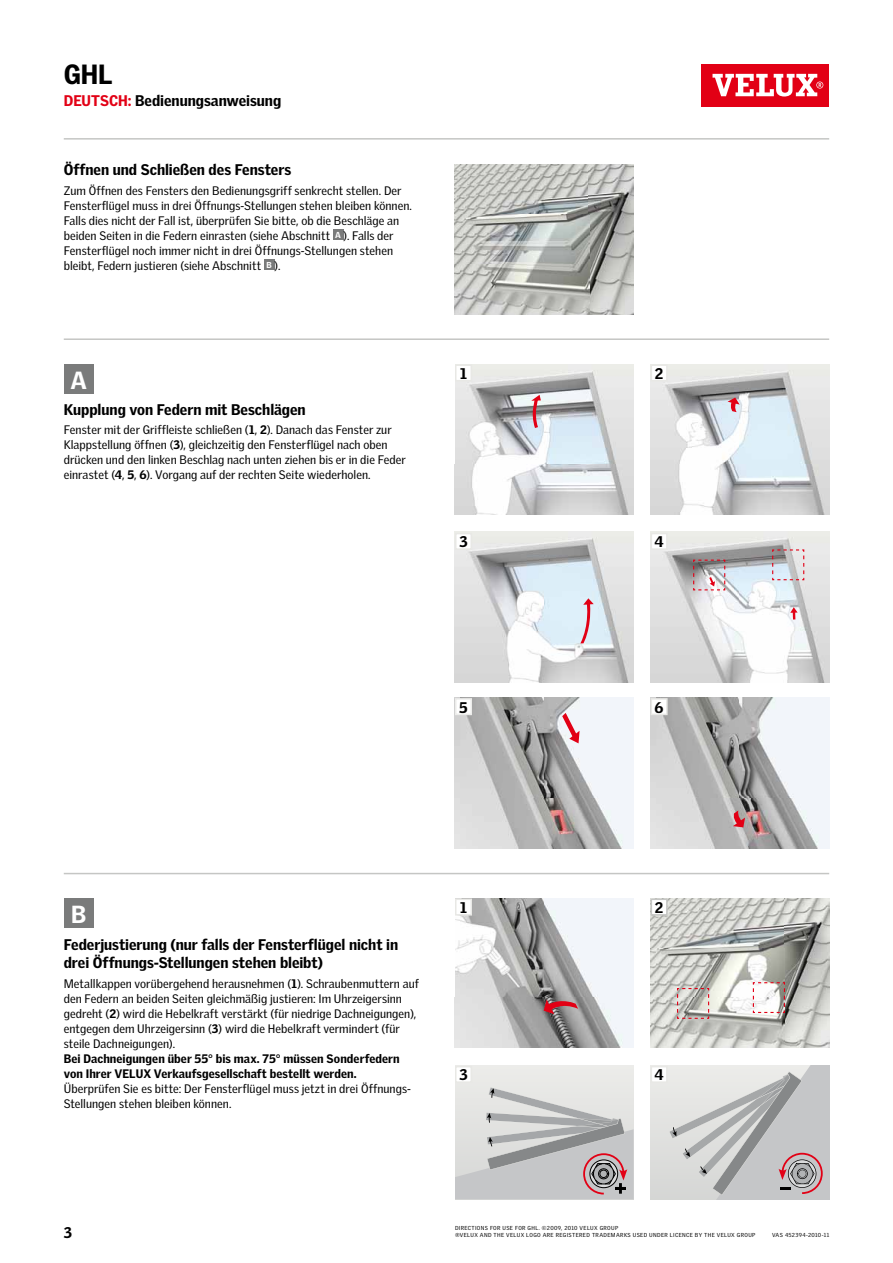
<style>
.page{position:relative;width:893px;height:1263px;background:#fff}
.page>*{position:absolute;margin:0;border:0;box-sizing:border-box;transform-origin:0 0}
.t1{font:900 27px "Velux Gothic";color:#000}
.t2{font:900 24px "Velux Gothic";color:#fff}
.t3{font:900 15px/18px "Velux Gothic";letter-spacing:-.005em;color:#000}
.t4{font:12px/15px "Velux Gothic";letter-spacing:.005em;color:#000}
.t5{font:900 12px/15px "Velux Gothic";letter-spacing:.005em;color:#000}
.t6{font:5.7px/7.5px "Velux Gothic";letter-spacing:.06em;color:#000}
.s1{color:#e20015}
.s2{font-weight:900}
</style>
<div class="page">
<img style="left:455px;top:898px;width:179px;height:150px">
<img style="left:650px;top:898px;width:179px;height:150px">
<img style="left:455px;top:698px;width:179px;height:151px">
<img style="left:650px;top:698px;width:179px;height:151px">
<img style="left:455px;top:531px;width:179px;height:151px">
<img style="left:650px;top:531px;width:179px;height:151px">
<img style="left:455px;top:364px;width:179px;height:151px">
<img style="left:650px;top:364px;width:179px;height:151px">
<div style="left:702px;top:64px;width:127px;height:42px;background:#e20015"></div>
<svg style="left:712px;top:74px;width:111px;height:23px"></svg>
<div style="left:455px;top:1066px;width:179px;height:133px;background:#eaeae8"></div>
<div style="left:651px;top:1066px;width:178px;height:133px;background:#dfe0de"></div>
<img style="left:455px;top:164px;width:179px;height:150px">
<svg style="left:455px;top:1087px;width:179px;height:112px"></svg>
<div style="left:583px;top:1153px;width:41px;height:41px;border:2px solid #e20015;border-radius:50%"></div>
<svg style="left:669px;top:1066px;width:160px;height:133px"></svg>
<div style="left:64px;top:364px;width:30px;height:30px;background:#7a7b7b"></div>
<div style="left:64px;top:898px;width:30px;height:30px;background:#7a7b7b"></div>
<div style="left:456px;top:365px;width:15px;height:16px;background:#fff"></div>
<div style="left:455px;top:364px;width:17px;height:17px;border:2px solid #e8e8e5"></div>
<div style="left:651px;top:365px;width:16px;height:16px;background:#fff"></div>
<div style="left:651px;top:364px;width:17px;height:17px;border:2px solid #e8e8e5"></div>
<div style="left:651px;top:534px;width:16px;height:15px;background:#fff"></div>
<div style="left:651px;top:533px;width:17px;height:17px;border:2px solid #e8e8e5"></div>
<div style="left:456px;top:534px;width:15px;height:15px;background:#fff"></div>
<div style="left:455px;top:533px;width:17px;height:17px;border:2px solid #e8e8e5"></div>
<div style="left:456px;top:699px;width:15px;height:15px;background:#fff"></div>
<div style="left:455px;top:698px;width:17px;height:17px;border:2px solid #ececea"></div>
<div style="left:651px;top:699px;width:16px;height:15px;background:#fff"></div>
<div style="left:651px;top:698px;width:17px;height:17px;border:2px solid #e8e8e5"></div>
<div style="left:456px;top:899px;width:15px;height:16px;background:#fff"></div>
<div style="left:455px;top:898px;width:17px;height:17px;border:2px solid #e8e8e5"></div>
<div style="left:651px;top:899px;width:16px;height:16px;background:#fff"></div>
<div style="left:651px;top:898px;width:17px;height:17px;border:2px solid #c5c6c4"></div>
<div style="left:651px;top:1067px;width:16px;height:15px;background:#fff"></div>
<div style="left:651px;top:1066px;width:17px;height:17px;border:2px solid #e8e8e5"></div>
<div style="left:456px;top:1067px;width:15px;height:15px;background:#fff"></div>
<div style="left:455px;top:1066px;width:17px;height:17px;border:2px solid #e8e8e5"></div>
<svg style="left:752px;top:981px;width:34px;height:32px"></svg>
<svg style="left:676px;top:987px;width:34px;height:32px"></svg>
<svg style="left:772px;top:549px;width:33px;height:32px"></svg>
<svg style="left:531px;top:395px;width:10px;height:37px"></svg>
<svg style="left:728px;top:397px;width:12px;height:15px"></svg>
<svg style="left:580px;top:598px;width:14px;height:45px"></svg>
<svg style="left:693px;top:559px;width:33px;height:32px"></svg>
<svg style="left:544px;top:997px;width:34px;height:17px"></svg>
<svg style="left:562px;top:713px;width:18px;height:30px"></svg>
<svg style="left:732px;top:810px;width:13px;height:17px"></svg>
<svg style="left:790px;top:607px;width:8px;height:12px"></svg>
<div style="left:333px;top:229px;width:10px;height:11px;background:#7a7b7b"></div>
<div style="left:264px;top:259px;width:10px;height:11px;background:#7a7b7b"></div>
<hr style="left:64px;top:338px;width:765px;height:2px;background:#c5c6c4">
<hr style="left:64px;top:873px;width:765px;height:1px;background:#c5c6c4">
<hr style="left:64px;top:138px;width:765px;height:2px;background:#c5c6c4">
<h1 class="t1" style="left:64px;top:57px;width:50px">GHL</h1>
<p class="t3" style="left:64px;top:92px;width:219px"><span class="s1">DEUTSCH:</span> Bedienungsanweisung</p>
<p class="t3" style="left:64px;top:161px;width:229px">Öffnen und Schließen des Fensters</p>
<p class="t4" style="left:64px;top:183px;width:350px">Zum Öffnen des Fensters den Bedienungsgriff senkrecht stellen. Der Fensterflügel muss in drei Öffnungs-Stellungen stehen bleiben können.<br>Falls dies nicht der Fall ist, überprüfen Sie bitte, ob die Beschläge an beiden Seiten in die Federn einrasten (siehe Abschnitt <sup>A</sup> ). Falls der Fensterflügel noch immer nicht in drei Öffnungs-Stellungen stehen bleibt, Federn justieren (siehe Abschnitt <sup>B</sup> ).</p>
<h2 class="t2" style="left:70px;top:365px;width:18px">A</h2>
<p class="t3" style="left:64px;top:401px;width:243px">Kupplung von Federn mit Beschlägen</p>
<p class="t4" style="left:64px;top:422px;width:344px">Fenster mit der Griffleiste schließen (<span class="s2">1</span>, <span class="s2">2</span>). Danach das Fenster zur Klappstellung öffnen (<span class="s2">3</span>), gleichzeitig den Fensterflügel nach oben drücken und den linken Beschlag nach unten ziehen bis er in die Feder einrastet (<span class="s2">4</span>, <span class="s2">5</span>, <span class="s2">6</span>). Vorgang auf der rechten Seite wiederholen.</p>
<p class="t3" style="left:460px;top:364px;width:8px">1</p>
<p class="t3" style="left:655px;top:364px;width:10px">2</p>
<p class="t3" style="left:459px;top:533px;width:10px">3</p>
<p class="t3" style="left:654px;top:533px;width:11px">4</p>
<p class="t3" style="left:459px;top:698px;width:10px">5</p>
<p class="t3" style="left:655px;top:698px;width:10px">6</p>
<h2 class="t2" style="left:71px;top:899px;width:16px">B</h2>
<p class="t3" style="left:64px;top:936px;width:336px">Federjustierung (nur falls der Fensterflügel nicht in drei Öffnungs-Stellungen stehen bleibt)</p>
<p class="t4" style="left:64px;top:976px;width:357px">Metallkappen vorübergehend herausnehmen (<span class="s2">1</span>). Schraubenmuttern auf den Federn an beiden Seiten gleichmäßig justieren: Im Uhrzeigersinn gedreht (<span class="s2">2</span>) wird die Hebelkraft verstärkt (für niedrige Dachneigungen), entgegen dem Uhrzeigersinn (<span class="s2">3</span>) wird die Hebelkraft vermindert (für steile Dachneigungen).</p>
<p class="t5" style="left:64px;top:1051px;width:337px">Bei Dachneigungen über 55° bis max. 75° müssen Sonderfedern von Ihrer VELUX Verkaufsgesellschaft bestellt werden.</p>
<p class="t4" style="left:64px;top:1081px;width:349px">Überprüfen Sie es bitte: Der Fensterflügel muss jetzt in drei Öffnungs-<br>Stellungen stehen bleiben können.</p>
<p class="t3" style="left:460px;top:898px;width:8px">1</p>
<p class="t3" style="left:655px;top:898px;width:10px">2</p>
<p class="t3" style="left:459px;top:1066px;width:10px">3</p>
<p class="t3" style="left:654px;top:1066px;width:11px">4</p>
<p class="t3" style="left:64px;top:1223px;width:10px">3</p>
<p class="t6" style="left:455px;top:1224px;width:302px">DIRECTIONS FOR USE FOR GHL. ©2009, 2010 VELUX GROUP<br>®VELUX AND THE VELUX LOGO ARE REGISTERED TRADEMARKS USED UNDER LICENCE BY THE VELUX GROUP</p>
<p class="t6" style="left:772px;top:1231px;width:59px">VAS 452394-2010-11</p>
</div>
